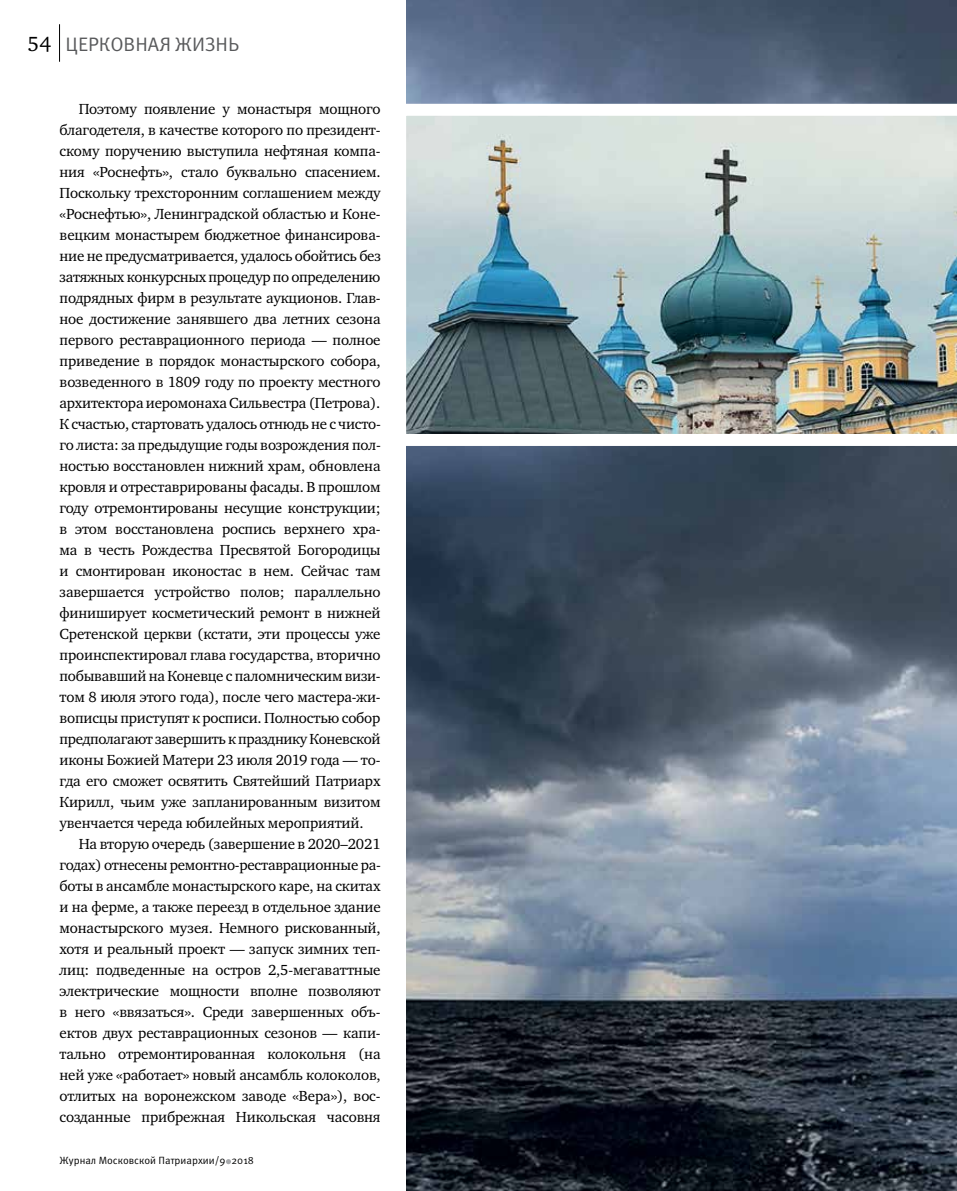
<style>
.page{position:relative;width:957px;height:1191px;background:#fff}
.page>*{position:absolute;margin:0;border:0;box-sizing:border-box;transform-origin:0 0}
.t1{font:21px "Charter ITC";color:#000}
.t2{font:19.5px "Meta Pro";letter-spacing:-.005em;color:#58595b}
.t3{font:15px/21px "Charter ITC";letter-spacing:-.01em;color:#000;text-align:justify}
.t4{font:10.5px "Meta Pro";color:#000}
</style>
<div class="page">
<hr style="left:59px;top:24px;width:1px;height:38px;background:#000">
<svg style="left:226px;top:1159px;width:5px;height:5px"></svg>
<img style="left:406px;top:0;width:551px;height:1191px">
<img style="left:406px;top:104px;width:551px;height:342px">
<h1 class="t1" style="left:27px;top:30px;width:25px">54</h1>
<h2 class="t2" style="left:65px;top:32px;width:175px">ЦЕРКОВНАЯ ЖИЗНЬ</h2>
<p class="t3" style="left:60px;top:98px;width:323px;text-indent:19px">Поэтому появление у монастыря мощного благодетеля, в качестве которого по президент&shy;скому поручению выступила нефтяная компа&shy;ния «Роснефть», стало буквально спасением.<br>Поскольку трехсторонним соглашением между «Роснефтью», Ленинградской областью и Коне&shy;вецким монастырем бюджетное финансирова&shy;ние не предусматривается, удалось обойтись без затяжных конкурсных процедур по определению подрядных фирм в результате аукционов. Глав&shy;ное достижение занявшего два летних сезона первого реставрационного периода — полное приведение в порядок монастырского собора, возведенного в 1809 году по проекту местного архитектора иеромонаха Сильвестра (Петрова).<br>К счастью, стартовать удалось отнюдь не с чисто&shy;го листа: за предыдущие годы возрождения пол&shy;ностью восстановлен нижний храм, обновлена кровля и отреставрированы фасады. В прошлом году отремонтированы несущие конструкции; в этом восстановлена роспись верхнего хра&shy;ма в честь Рождества Пресвятой Богородицы и смонтирован иконостас в нем. Сейчас там завершается устройство полов; параллельно финиширует косметический ремонт в нижней Сретенской церкви (кстати, эти процессы уже проинспектировал глава государства, вторично побывавший на Коневце с паломническим визи&shy;том 8 июля этого года), после чего мастера-жи&shy;вописцы приступят к росписи. Полностью собор предполагают завершить к празднику Коневской иконы Божией Матери 23 июля 2019 года — то&shy;гда его сможет освятить Святейший Патриарх Кирилл, чьим уже запланированным визитом увенчается череда юбилейных мероприятий.</p>
<p class="t3" style="left:60px;top:833px;width:323px;text-indent:19px">На вторую очередь (завершение в 2020–2021 годах) отнесены ремонтно-реставрационные ра&shy;боты в ансамбле монастырского каре, на скитах и на ферме, а также переезд в отдельное здание монастырского музея. Немного рискованный, хотя и реальный проект — запуск зимних теп&shy;лиц: подведенные на остров 2,5-мегаваттные электрические мощности вполне позволяют в него «ввязаться». Среди завершенных объ&shy;ектов двух реставрационных сезонов — капи&shy;тально отремонтированная колокольня (на ней уже «работает» новый ансамбль колоколов, отлитых на воронежском заводе «Вера»), вос&shy;созданные прибрежная Никольская часовня</p>
<p class="t4" style="left:60px;top:1153px;width:196px">Журнал Московской Патриархии/9 2018</p>
</div>
